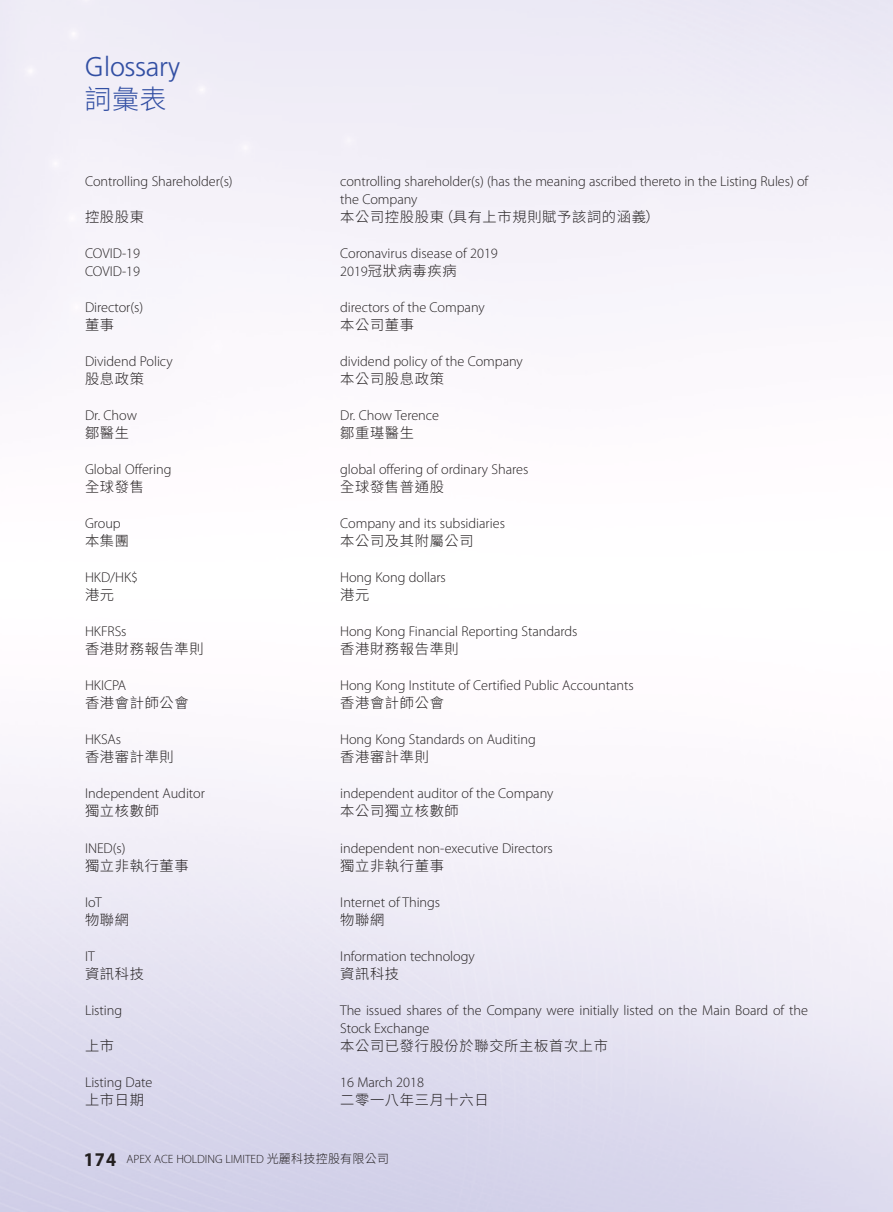
<style>
.page{position:relative;width:893px;height:1212px;background:#fff}
.page>*{position:absolute;margin:0;border:0;box-sizing:border-box;transform-origin:0 0}
.t1{font:300 27px "Frutiger LT Std";color:#324fa3}
.t2{font:300 27px "Source Han Sans TC";color:#324fa3}
.t3{font:700 semi-condensed 19.5px "Myriad Pro";color:#231f20}
.Body_Text{font:300 14.25px/18px "Myriad Pro";letter-spacing:-.005em;color:#231f20}
.Body_Text-2{font:300 14.25px "Source Han Sans TC";letter-spacing:.045em;color:#231f20}
.t4{font:300 12px "Myriad Pro";letter-spacing:-.005em;color:#231f20}
.s1{font-family:"Myriad Pro"}
.s2{font-family:"Source Han Sans TC"}
</style>
<div class="page">
<h1 class="t1" style="left:85px;top:51px;width:97px">Glossary</h1>
<h1 class="t2" style="left:85px;top:84px;width:83px">詞彙表</h1>
<p class="Body_Text" style="left:85px;top:172px;width:149px">Controlling Shareholder(s)</p>
<p class="Body_Text" style="left:340px;top:172px;width:470px">controlling shareholder(s) (has the meaning ascribed thereto in the Listing Rules) of the Company</p>
<p class="Body_Text-2" style="left:85px;top:209px;width:61px">控股股東</p>
<p class="Body_Text-2" style="left:340px;top:209px;width:321px">本公司控股股東（具有上市規則賦予該詞的涵義）</p>
<p class="Body_Text" style="left:85px;top:244px;width:57px">COVID-19</p>
<p class="Body_Text" style="left:340px;top:244px;width:159px">Coronavirus disease of 2019</p>
<p class="Body_Text" style="left:85px;top:262px;width:57px">COVID-19</p>
<p class="Body_Text-2" style="left:340px;top:263px;width:118px"><span class="s1">2019</span>冠狀病毒疾病</p>
<p class="Body_Text" style="left:85px;top:298px;width:60px">Director(s)</p>
<p class="Body_Text" style="left:340px;top:298px;width:146px">directors of the Company</p>
<p class="Body_Text-2" style="left:85px;top:317px;width:31px">董事</p>
<p class="Body_Text-2" style="left:340px;top:317px;width:75px">本公司董事</p>
<p class="Body_Text" style="left:85px;top:352px;width:89px">Dividend Policy</p>
<p class="Body_Text" style="left:340px;top:352px;width:184px">dividend policy of the Company</p>
<p class="Body_Text-2" style="left:85px;top:371px;width:61px">股息政策</p>
<p class="Body_Text-2" style="left:340px;top:371px;width:105px">本公司股息政策</p>
<p class="Body_Text" style="left:85px;top:406px;width:53px">Dr. Chow</p>
<p class="Body_Text" style="left:340px;top:406px;width:100px">Dr. Chow Terence</p>
<p class="Body_Text-2" style="left:85px;top:425px;width:46px">鄒醫生</p>
<p class="Body_Text-2" style="left:340px;top:425px;width:75px">鄒重璂醫生</p>
<p class="Body_Text" style="left:85px;top:460px;width:88px">Global Offering</p>
<p class="Body_Text" style="left:340px;top:460px;width:190px">global offering of ordinary Shares</p>
<p class="Body_Text-2" style="left:85px;top:479px;width:61px">全球發售</p>
<p class="Body_Text-2" style="left:340px;top:479px;width:105px">全球發售普通股</p>
<p class="Body_Text" style="left:85px;top:514px;width:37px">Group</p>
<p class="Body_Text" style="left:340px;top:514px;width:166px">Company and its subsidiaries</p>
<p class="Body_Text-2" style="left:85px;top:533px;width:46px">本集團</p>
<p class="Body_Text-2" style="left:340px;top:533px;width:135px">本公司及其附屬公司</p>
<p class="Body_Text" style="left:85px;top:568px;width:55px">HKD/HK$</p>
<p class="Body_Text" style="left:340px;top:568px;width:107px">Hong Kong dollars</p>
<p class="Body_Text-2" style="left:85px;top:587px;width:31px">港元</p>
<p class="Body_Text-2" style="left:340px;top:587px;width:31px">港元</p>
<p class="Body_Text" style="left:85px;top:622px;width:43px">HKFRSs</p>
<p class="Body_Text" style="left:340px;top:622px;width:239px">Hong Kong Financial Reporting Standards</p>
<p class="Body_Text-2" style="left:85px;top:641px;width:120px">香港財務報告準則</p>
<p class="Body_Text-2" style="left:340px;top:641px;width:120px">香港財務報告準則</p>
<p class="Body_Text" style="left:85px;top:676px;width:43px">HKICPA</p>
<p class="Body_Text" style="left:340px;top:676px;width:295px">Hong Kong Institute of Certified Public Accountants</p>
<p class="Body_Text-2" style="left:85px;top:695px;width:105px">香港會計師公會</p>
<p class="Body_Text-2" style="left:340px;top:695px;width:105px">香港會計師公會</p>
<p class="Body_Text" style="left:85px;top:730px;width:38px">HKSAs</p>
<p class="Body_Text" style="left:340px;top:730px;width:197px">Hong Kong Standards on Auditing</p>
<p class="Body_Text-2" style="left:85px;top:749px;width:90px">香港審計準則</p>
<p class="Body_Text-2" style="left:340px;top:749px;width:90px">香港審計準則</p>
<p class="Body_Text" style="left:85px;top:784px;width:121px">Independent Auditor</p>
<p class="Body_Text" style="left:340px;top:784px;width:215px">independent auditor of the Company</p>
<p class="Body_Text-2" style="left:85px;top:803px;width:75px">獨立核數師</p>
<p class="Body_Text-2" style="left:340px;top:803px;width:120px">本公司獨立核數師</p>
<p class="Body_Text" style="left:85px;top:838px;width:42px">INED(s)</p>
<p class="Body_Text" style="left:340px;top:838px;width:214px">independent non-executive Directors</p>
<p class="Body_Text-2" style="left:85px;top:857px;width:105px">獨立非執行董事</p>
<p class="Body_Text-2" style="left:340px;top:857px;width:105px">獨立非執行董事</p>
<p class="Body_Text" style="left:85px;top:892px;width:18px">IoT</p>
<p class="Body_Text" style="left:340px;top:892px;width:102px">Internet of Things</p>
<p class="Body_Text-2" style="left:85px;top:911px;width:46px">物聯網</p>
<p class="Body_Text-2" style="left:340px;top:911px;width:46px">物聯網</p>
<p class="Body_Text" style="left:85px;top:946px;width:11px">IT</p>
<p class="Body_Text" style="left:340px;top:946px;width:136px">Information technology</p>
<p class="Body_Text-2" style="left:85px;top:965px;width:61px">資訊科技</p>
<p class="Body_Text-2" style="left:340px;top:965px;width:61px">資訊科技</p>
<p class="Body_Text" style="left:85px;top:1000px;width:39px">Listing</p>
<p class="Body_Text" style="left:340px;top:1000px;width:469px">The issued shares of the Company were initially listed on the Main Board of the<br>Stock Exchange</p>
<p class="Body_Text-2" style="left:85px;top:1037px;width:31px">上市</p>
<p class="Body_Text-2" style="left:340px;top:1037px;width:269px">本公司已發行股份於聯交所主板首次上市</p>
<p class="Body_Text" style="left:85px;top:1072px;width:69px">Listing Date</p>
<p class="Body_Text" style="left:340px;top:1072px;width:85px">16 March 2018</p>
<p class="Body_Text-2" style="left:85px;top:1091px;width:61px">上市日期</p>
<p class="Body_Text-2" style="left:340px;top:1091px;width:150px">二零一八年三月十六日</p>
<h2 class="t3" style="left:84px;top:1146px;width:34px">174</h2>
<p class="t4" style="left:126px;top:1152px;width:264px">APEX ACE HOLDING LIMITED <span class="s2">光麗科技控股有限公司</span></p>
</div>
